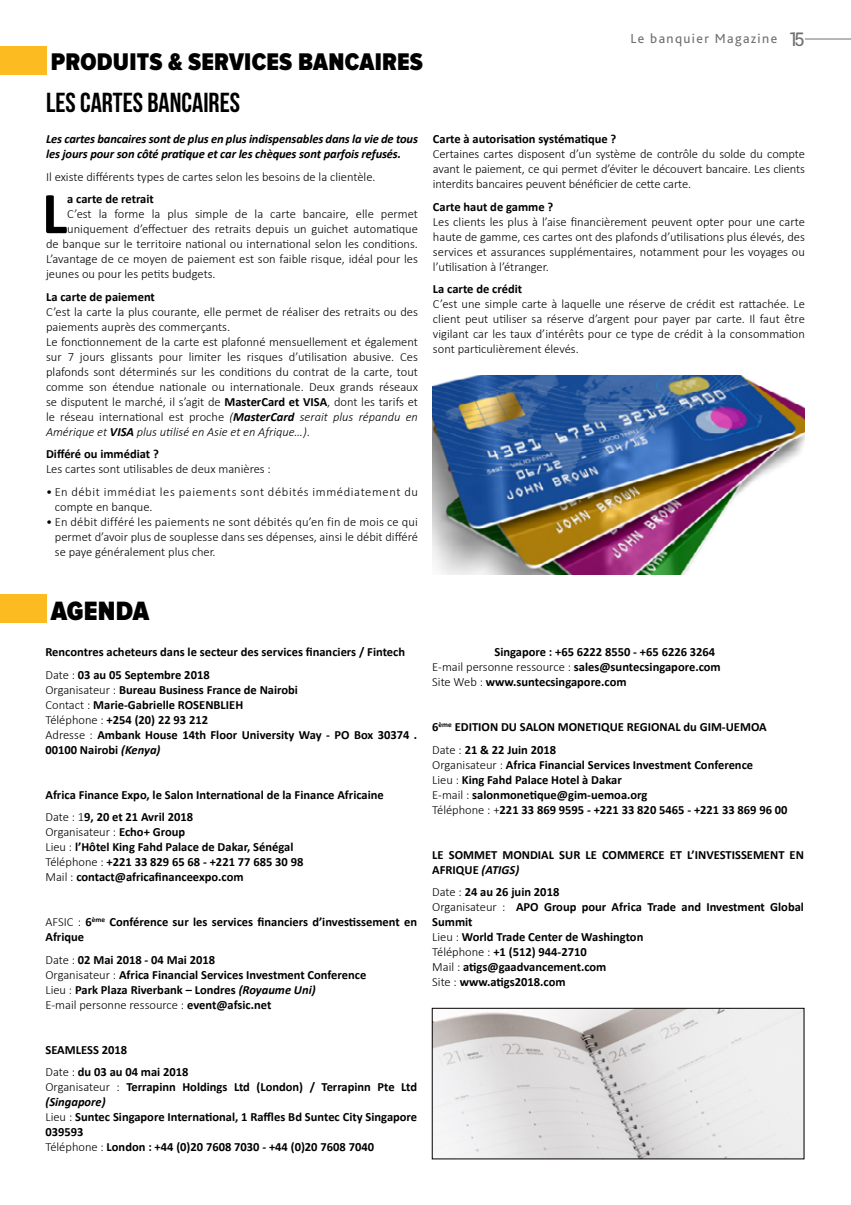
<style>
.page{position:relative;width:851px;height:1205px;background:#fff}
.page>*{position:absolute;margin:0;border:0;box-sizing:border-box;transform-origin:0 0}
.t1{font:700 59.75px "Calibri";color:#000}
.t2{font:700 27.5px "Bebas Neue";color:#000}
.t3{font:900 27.5px "Proxima Nova Cond";letter-spacing:.01em;color:#000}
.t4{font:900 25px "Proxima Nova Cond";letter-spacing:.01em;color:#000}
.t5{font:13.75px "Bliss Pro";letter-spacing:.1em;color:#706f6f}
.t6{font:700 12.5px/15px "Calibri";color:#000}
.t7{font:300 12.5px/15px "Calibri";color:#000;text-align:justify}
.t8{font:italic 700 12.5px/15px "Calibri";letter-spacing:-.01em;color:#000}
.t9{font:300 12.5px/15px "Calibri";letter-spacing:.05em;color:#000}
.s1{font-weight:700}
.s2{font-style:italic}
.s3{font-weight:700;font-style:italic}
.s4{font-family:"Roboto";font-size:18.75px}
.s5{font-weight:300}
</style>
<div class="page">
<hr style="left:804px;top:39px;width:46px;height:1px;background:#706f6f">
<div style="left:0;top:46px;width:46px;height:28px;background:#fbbb21"></div>
<div style="left:0;top:594px;width:46px;height:29px;background:#fbbb21"></div>
<img style="left:433px;top:376px;width:371px;height:198px">
<img style="left:434px;top:1010px;width:368px;height:147px">
<div style="left:432px;top:1008px;width:372px;height:151px;border:1px solid #000"></div>
<h3 class="t4" style="left:51px;top:48px;width:374px">PRODUITS &amp; SERVICES BANCAIRES</h3>
<h2 class="t2" style="left:46px;top:87px;width:195px">LES CARTES BANCAIRES</h2>
<p class="t8" style="left:46px;top:131px;width:373px">Les cartes bancaires sont de plus en plus indispensables dans la vie de tous les jours pour son côté pratique et car les chèques sont parfois refusés.</p>
<p class="t7" style="left:46px;top:169px;width:331px">Il existe différents types de cartes selon les besoins de la clientèle.</p>
<h1 class="t1" style="left:42px;top:171px;width:27px">L</h1>
<p class="t6" style="left:67px;top:191px;width:88px">a carte de retrait</p>
<p class="t7" style="left:67px;top:206px;width:352px">C’est la forme la plus simple de la carte bancaire, elle permet</p>
<p class="t7" style="left:67px;top:221px;width:352px">uniquement d’effectuer des retraits depuis un guichet automatique</p>
<p class="t7" style="left:46px;top:236px;width:373px">de banque sur le territoire national ou international selon les conditions.</p>
<p class="t7" style="left:46px;top:251px;width:373px">L’avantage de ce moyen de paiement est son faible risque, idéal pour les</p>
<p class="t7" style="left:46px;top:266px;width:171px">jeunes ou pour les petits budgets.</p>
<p class="t6" style="left:46px;top:289px;width:110px">La carte de paiement</p>
<p class="t7" style="left:46px;top:304px;width:373px;text-align:left">C’est la carte la plus courante, elle permet de réaliser des retraits ou des paiements auprès des commerçants.<br>Le fonctionnement de la carte est plafonné mensuellement et également sur 7 jours glissants pour limiter les risques d’utilisation abusive. Ces plafonds sont déterminés sur les conditions du contrat de la carte, tout comme son étendue nationale ou internationale. Deux grands réseaux se disputent le marché, il s’agit de <span class="s1">MasterCard et VISA</span>, dont les tarifs et le réseau international est proche <span class="s2">(</span><span class="s3">MasterCard</span> <span class="s2">serait plus répandu en Amérique et</span> <span class="s3">VISA</span> <span class="s2">plus utilisé en Asie et en Afrique…)</span>.</p>
<p class="t6" style="left:46px;top:446px;width:114px">Différé ou immédiat ?</p>
<p class="t7" style="left:46px;top:461px;width:226px">Les cartes sont utilisables de deux manières :</p>
<p class="t9" style="left:55px;top:484px;width:364px;text-indent:-9px">• En débit immédiat les paiements sont débités immédiatement du compte en banque.</p>
<p class="t7" style="left:55px;top:514px;width:364px;text-indent:-9px">• En débit différé les paiements ne sont débités qu’en fin de mois ce qui permet d’avoir plus de souplesse dans ses dépenses, ainsi le débit différé se paye généralement plus cher.</p>
<p class="t5" style="left:630px;top:30px;width:176px">Le banquier Magazine <span class="s4">15</span></p>
<p class="t6" style="left:433px;top:131px;width:185px">Carte à autorisation systématique ?</p>
<p class="t7" style="left:433px;top:146px;width:373px">Certaines cartes disposent d’un système de contrôle du solde du compte avant le paiement, ce qui permet d’éviter le découvert bancaire. Les clients interdits bancaires peuvent bénéficier de cette carte.</p>
<p class="t6" style="left:433px;top:199px;width:122px">Carte haut de gamme ?</p>
<p class="t7" style="left:433px;top:214px;width:373px">Les clients les plus à l’aise financièrement peuvent opter pour une carte haute de gamme, ces cartes ont des plafonds d’utilisations plus élevés, des services et assurances supplémentaires, notamment pour les voyages ou l’utilisation à l’étranger.</p>
<p class="t6" style="left:433px;top:281px;width:91px">La carte de crédit</p>
<p class="t7" style="left:433px;top:296px;width:373px">C’est une simple carte à laquelle une réserve de crédit est rattachée. Le client peut utiliser sa réserve d’argent pour payer par carte. Il faut être vigilant car les taux d’intérêts pour ce type de crédit à la consommation sont particulièrement élevés.</p>
<h2 class="t3" style="left:51px;top:596px;width:100px">AGENDA</h2>
<p class="t6" style="left:45px;top:640px;width:361px;line-height:22.5px">Rencontres acheteurs dans le secteur des services financiers / Fintech<br><span class="s5">Date :</span> 03 au 05 Septembre 2018</p>
<p class="t6" style="left:45px;top:682px;width:373px"><span class="s5">Organisateur :</span> Bureau Business France de Nairobi<br><span class="s5">Contact :</span> Marie-Gabrielle ROSENBLIEH<br><span class="s5">Téléphone :</span> +254 (20) 22 93 212<br><span class="s5">Adresse :</span> Ambank House 14th Floor University Way - PO Box 30374 .<br>00100 Nairobi <span class="s2">(Kenya)</span></p>
<p class="t6" style="left:45px;top:783px;width:340px;line-height:22.5px">Africa Finance Expo, le Salon International de la Finance Africaine<br><span class="s5">Date : 1</span>9, 20 et 21 Avril 2018</p>
<p class="t6" style="left:45px;top:824px;width:259px"><span class="s5">Organisateur :</span> Echo+ Group<br><span class="s5">Lieu :</span> l’Hôtel King Fahd Palace de Dakar, Sénégal <span class="s5">Téléphone :</span> +221 33 829 65 68 - +221 77 685 30 98<br><span class="s5">Mail :</span> contact@africafinanceexpo.com</p>
<p class="t6" style="left:45px;top:914px;width:373px"><span class="s5">AFSIC :</span> 6<sup>ème</sup> Conférence sur les services financiers d’investissement en<br>Afrique</p>
<p class="t6" style="left:45px;top:952px;width:322px"><span class="s5">Date :</span> 02 Mai 2018 - 04 Mai 2018<br><span class="s5">Organisateur :</span> Africa Financial Services Investment Conference <span class="s5">Lieu :</span> Park Plaza Riverbank – Londres <span class="s2">(Royaume Uni)<br></span><span class="s5">E-mail personne ressource :</span> event@afsic.net</p>
<p class="t6" style="left:45px;top:1038px;width:144px;line-height:22.5px">SEAMLESS 2018<br><span class="s5">Date :</span> du 03 au 04 mai 2018</p>
<p class="t6" style="left:45px;top:1079px;width:373px"><span class="s5">Organisateur :</span> Terrapinn Holdings Ltd (London) / Terrapinn Pte Ltd <span class="s2">(Singapore)<br></span><span class="s5">Lieu :</span> Suntec Singapore International, 1 Raffles Bd Suntec City Singapore 039593<br><span class="s5">Téléphone :</span> London : +44 (0)20 7608 7030 - +44 (0)20 7608 7040</p>
<p class="t6" style="left:432px;top:644px;width:290px;text-indent:62px">Singapore : +65 6222 8550 - +65 6226 3264<br><span class="s5">E-mail personne ressource :</span> sales@suntecsingapore.com<br><span class="s5">Site Web :</span> www.suntecsingapore.com</p>
<p class="t6" style="left:432px;top:715px;width:336px;line-height:22.5px">6<sup>ème</sup> EDITION DU SALON MONETIQUE REGIONAL du GIM-UEMOA<br><span class="s5">Date :</span> 21 &amp; 22 Juin 2018</p>
<p class="t6" style="left:432px;top:757px;width:357px"><span class="s5">Organisateur :</span> Africa Financial Services Investment Conference<br><span class="s5">Lieu :</span> King Fahd Palace Hotel à Dakar<br><span class="s5">E-mail :</span> salonmonetique@gim-uemoa.org<br><span class="s5">Téléphone : +</span>221 33 869 9595 - +221 33 820 5465 - +221 33 869 96 00</p>
<p class="t6" style="left:432px;top:847px;width:373px">LE SOMMET MONDIAL SUR LE COMMERCE ET L’INVESTISSEMENT EN<br>AFRIQUE <span class="s2">(ATIGS)</span></p>
<p class="t6" style="left:432px;top:884px;width:373px"><span class="s5">Date :</span> 24 au 26 juin 2018<br><span class="s5">Organisateur :</span> APO Group pour Africa Trade and Investment Global<br>Summit<br><span class="s5">Lieu :</span> World Trade Center de Washington<br><span class="s5">Téléphone :</span> +1 (512) 944-2710<br><span class="s5">Mail :</span> atigs@gaadvancement.com<br><span class="s5">Site :</span> www.atigs2018.com</p>
</div>
